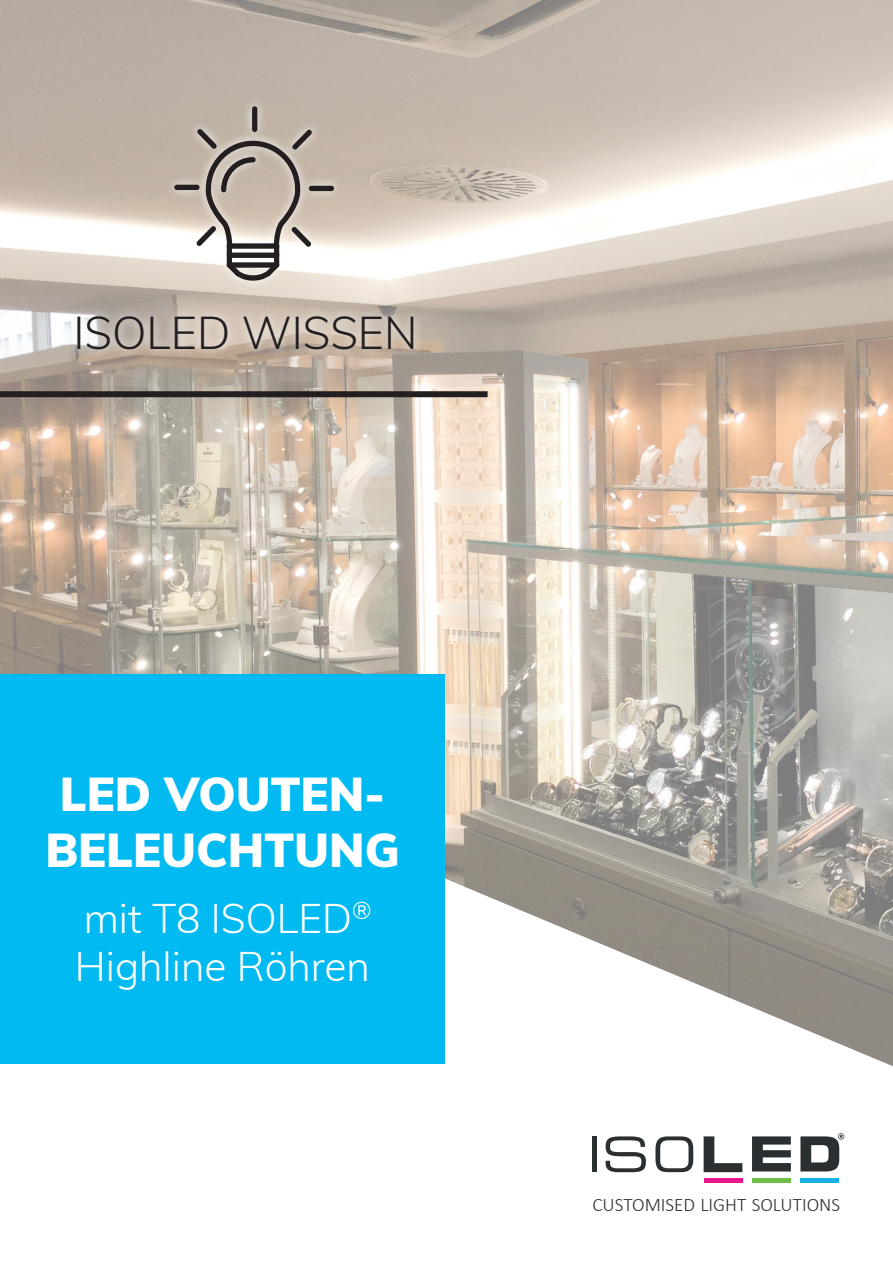
<style>
.page{position:relative;width:893px;height:1263px;background:#fff}
.page>*{position:absolute;margin:0;border:0;box-sizing:border-box;transform-origin:0 0}
.t1{font:900 46.5px/55.8px "Muli";color:#fff;text-align:center}
.t2{font:300 45px "Muli";color:#231f20}
.t3{font:300 40.5px/48.6px "Muli";color:#fff}
.t4{font:300 19.2px "Calibri";color:#2a2f32}
</style>
<div class="page">
<img style="left:0;top:0;width:893px;height:1067px">
<div style="left:0;top:391px;width:488px;height:6px;background:#231f20"></div>
<div style="left:0;top:674px;width:445px;height:390px;background:#00baf1"></div>
<svg style="left:68px;top:307px;width:355px;height:52px;background:#cabdb1"></svg>
<svg style="left:165px;top:97px;width:178px;height:193px;background:#d1c5b9"></svg>
<div style="left:252px;top:106px;width:5px;height:26px;background:#231f20;border-radius:3px"></div>
<div style="left:309px;top:186px;width:25px;height:5px;background:#231f20;border-radius:3px"></div>
<div style="left:174px;top:185px;width:26px;height:5px;background:#231f20;border-radius:3px"></div>
<svg style="left:196px;top:129px;width:116px;height:152px;background:#b8aea6"></svg>
<div style="left:592px;top:1136px;width:5px;height:36px;background:#2a2f32"></div>
<svg style="left:606px;top:1136px;width:40px;height:36px"></svg>
<svg style="left:655px;top:1136px;width:38px;height:36px"></svg>
<svg style="left:704px;top:1136px;width:38px;height:36px"></svg>
<svg style="left:752px;top:1136px;width:39px;height:35px"></svg>
<div style="left:704px;top:1178px;width:38px;height:5px;background:#e9158b"></div>
<div style="left:752px;top:1178px;width:39px;height:5px;background:#70be46"></div>
<div style="left:800px;top:1178px;width:39px;height:5px;background:#18b1e7"></div>
<svg style="left:800px;top:1133px;width:44px;height:38px"></svg>
<p class="t2" style="left:73px;top:300px;width:346px">ISOLED WISSEN</p>
<p class="t1" style="left:45px;top:764px;width:356px">LED VOUTEN-<br>BELEUCHTUNG</p>
<p class="t3" style="left:75px;top:892px;width:298px">mit T8 ISOLED<sup>®<br></sup>Highline Röhren</p>
<p class="t4" style="left:592px;top:1192px;width:249px">CUSTOMISED LIGHT SOLUTIONS</p>
</div>
